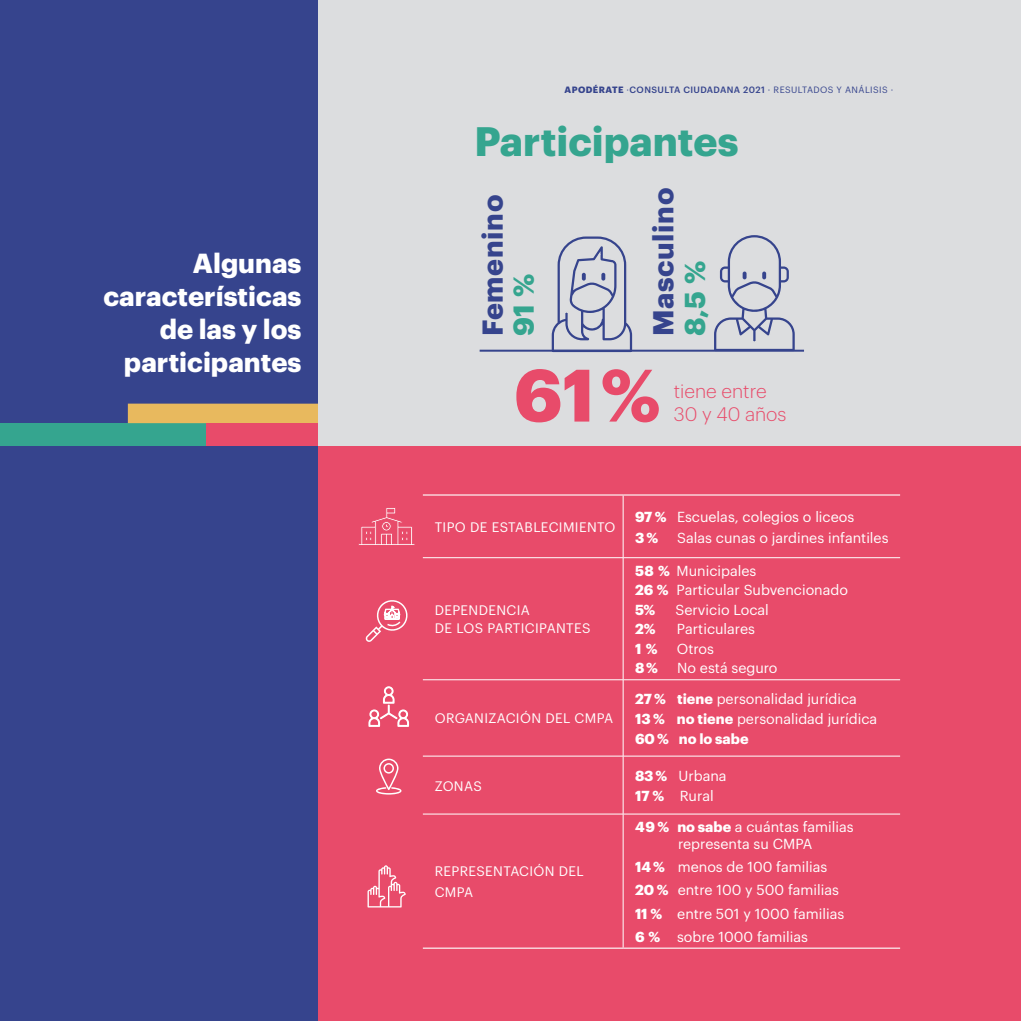
<style>
.page{position:relative;width:1021px;height:1021px;background:#fff}
.page>*{position:absolute;margin:0;border:0;box-sizing:border-box;transform-origin:0 0}
.t1{font:700 72.45px "Graphik";color:#e84b6a}
.t2{font:700 40.2px "Graphik";color:#35a58f}
.t3{font:700 28.2px "Graphik";letter-spacing:.025em;color:#36448d}
.t4{font:700 28.2px "Graphik";color:#35a58f}
.t5{font:700 27px/33px "Graphik";color:#fff;text-align:right}
.t6{font:300 19.05px/23px "Graphik";color:#e84b6a}
.t7{font:14.25px/19.5px "Graphik";color:#fff}
.t8{font:700 14.25px "Graphik";color:#fff}
.t9{font:13.5px/18px "Graphik";letter-spacing:.025em;color:#fff}
.t10{font:9px "Graphik";letter-spacing:.045em;color:#36448d}
.s1{font-weight:700}
.s2{font-weight:500}
</style>
<div class="page">
<div style="left:0;top:0;width:1020px;height:1020px;background:#dcdddf"></div>
<div style="left:318px;top:446px;width:702px;height:574px;background:#e84b6a"></div>
<div style="left:0;top:0;width:318px;height:1020px;background:#36448d"></div>
<div style="left:0;top:423px;width:279px;height:23px;background:#35a58f"></div>
<div style="left:128px;top:403px;width:190px;height:20px;background:#e8b95e"></div>
<div style="left:207px;top:423px;width:111px;height:23px;background:#e84b6a"></div>
<svg style="left:549px;top:236px;width:85px;height:117px"></svg>
<svg style="left:711px;top:235px;width:86px;height:115px"></svg>
<hr style="left:479px;top:350px;width:325px;height:2px;background:#36448d">
<hr style="left:623px;top:495px;width:1px;height:62px;background:#fff">
<hr style="left:623px;top:558px;width:1px;height:121px;background:#fff">
<hr style="left:623px;top:680px;width:1px;height:76px;background:#fff">
<hr style="left:623px;top:756px;width:1px;height:57px;background:#fff">
<hr style="left:623px;top:814px;width:1px;height:133px;background:#fff">
<hr style="left:423px;top:557px;width:200px;height:1px;background:#fff">
<hr style="left:623px;top:557px;width:277px;height:1px;background:#fff">
<hr style="left:423px;top:755px;width:200px;height:1px;background:#fff">
<hr style="left:623px;top:755px;width:277px;height:1px;background:#fff">
<hr style="left:423px;top:813px;width:200px;height:1px;background:#fff">
<hr style="left:623px;top:813px;width:277px;height:1px;background:#fff">
<hr style="left:423px;top:679px;width:200px;height:1px;background:#fff">
<hr style="left:623px;top:679px;width:277px;height:1px;background:#fff">
<hr style="left:423px;top:947px;width:200px;height:1px;background:#fff">
<hr style="left:623px;top:947px;width:277px;height:1px;background:#fff">
<hr style="left:423px;top:494px;width:200px;height:1px;background:#fff">
<hr style="left:623px;top:494px;width:277px;height:1px;background:#fff">
<svg style="left:358px;top:508px;width:57px;height:37px"></svg>
<svg style="left:365px;top:600px;width:43px;height:42px"></svg>
<svg style="left:368px;top:686px;width:41px;height:40px"></svg>
<svg style="left:376px;top:758px;width:25px;height:36px"></svg>
<svg style="left:367px;top:865px;width:39px;height:42px"></svg>
<h3 class="t5" style="left:103px;top:244px;width:200px">Algunas características de las y los participantes</h3>
<p class="t10" style="left:564px;top:82px;width:330px"><span class="s1">APODÉRATE</span> ·<span class="s2">CONSULTA CIUDADANA 2021</span> · RESULTADOS Y ANÁLISIS ·</p>
<h2 class="t2" style="left:474px;top:110px;width:266px">Participantes</h2>
<h3 class="t3" style="left:471px;top:336px;width:143px;rotate:-90deg">Femenino</h3>
<h3 class="t3" style="left:641px;top:336px;width:150px;rotate:-90deg">Masculino</h3>
<h3 class="t4" style="left:673px;top:336px;width:77px;rotate:-90deg">8,5 %</h3>
<h3 class="t4" style="left:501px;top:336px;width:64px;rotate:-90deg">91 %</h3>
<h1 class="t1" style="left:514px;top:339px;width:148px">61%</h1>
<h3 class="t6" style="left:673px;top:378px;width:114px">tiene entre<br>30 y 40 años</h3>
<p class="t9" style="left:435px;top:517px;width:182px">TIPO DE ESTABLECIMIENTO</p>
<p class="t7" style="left:635px;top:505px;width:221px;line-height:20.7px"><span class="s1">97 %</span> Escuelas, colegios o liceos<br><span class="s1">3%</span></p>
<p class="t7" style="left:677px;top:526px;width:213px">Salas cunas o jardines infantiles</p>
<p class="t9" style="left:435px;top:600px;width:157px">DEPENDENCIA<br>DE LOS PARTICIPANTES</p>
<p class="t9" style="left:435px;top:708px;width:180px">ORGANIZACIÓN DEL CMPA</p>
<p class="t7" style="left:635px;top:559px;width:214px"><span class="s1">58 %</span> Municipales<br><span class="s1">26 %</span> Particular Subvencionado<br><span class="s1">5%</span></p>
<p class="t7" style="left:675px;top:598px;width:95px">Servicio Local</p>
<p class="t8" style="left:635px;top:618px;width:22px">2%</p>
<p class="t7" style="left:677px;top:618px;width:80px">Particulares</p>
<p class="t8" style="left:635px;top:637px;width:24px">1 %</p>
<p class="t7" style="left:676px;top:637px;width:39px">Otros</p>
<p class="t8" style="left:635px;top:657px;width:24px">8%</p>
<p class="t7" style="left:677px;top:657px;width:102px">No está seguro</p>
<p class="t7" style="left:635px;top:687px;width:244px;line-height:20.1px"><span class="s1">27 % tiene</span> personalidad jurídica<br><span class="s1">13 % no tiene</span> personalidad jurídica<br><span class="s1">60 % no lo sabe</span></p>
<p class="t9" style="left:435px;top:775px;width:49px">ZONAS</p>
<p class="t7" style="left:635px;top:765px;width:93px"><span class="s1">83 %</span> Urbana<br><span class="s1">17 %</span> Rural</p>
<p class="t9" style="left:435px;top:859px;width:151px;line-height:21px">REPRESENTACIÓN DEL<br>CMPA</p>
<p class="t7" style="left:635px;top:817px;width:220px;line-height:16.5px;text-align:center"><span class="s1">49 % no sabe</span> a cuántas familias representa su CMPA</p>
<p class="t7" style="left:635px;top:854px;width:211px;line-height:23.2px"><span class="s1">14 %</span> menos de 100 familias<br><span class="s1">20 %</span> entre 100 y 500 familias<br><span class="s1">11 %</span> entre 501 y 1000 familias<br><span class="s1">6 %</span> sobre 1000 familias</p>
</div>
